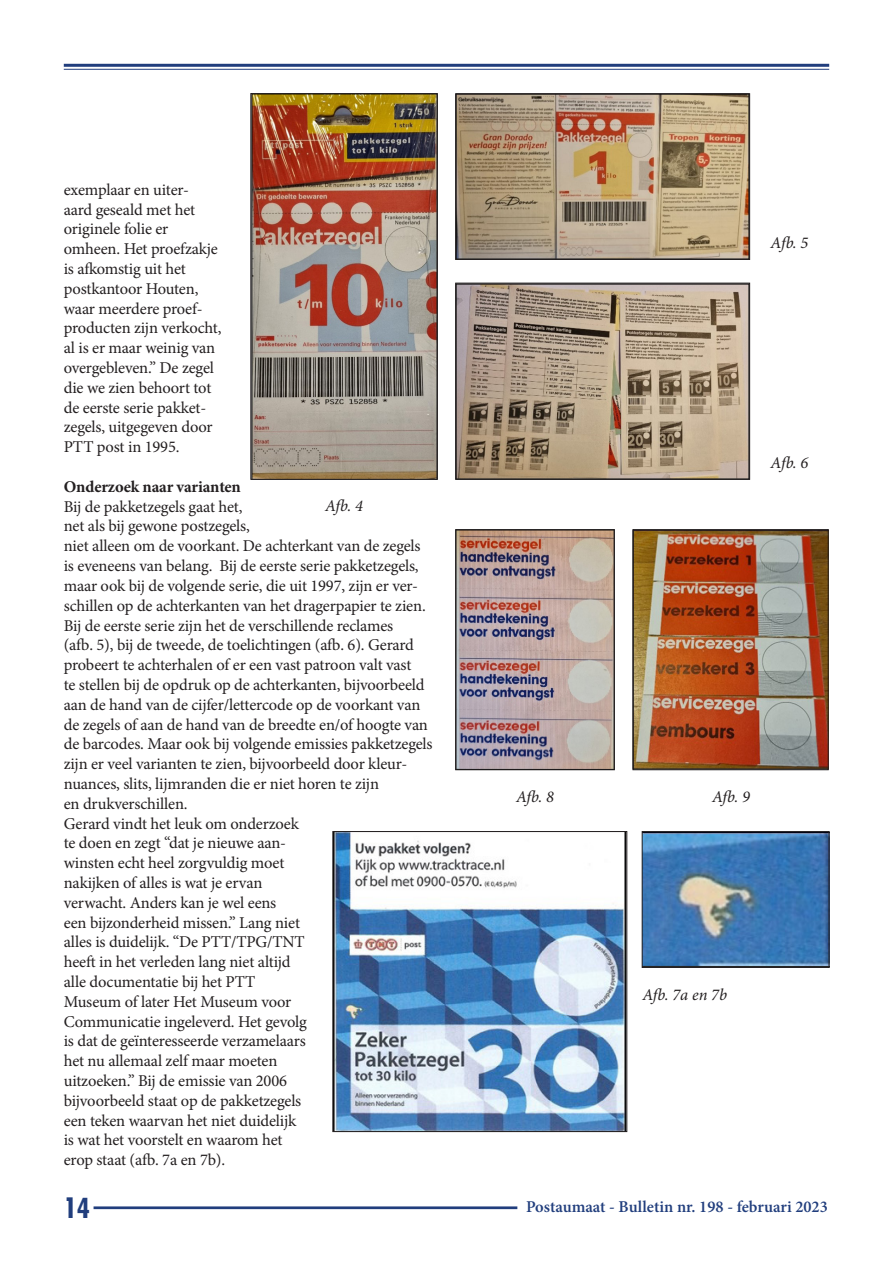
<style>
.page{position:relative;width:893px;height:1263px;background:#fff}
.page>*{position:absolute;margin:0;border:0;box-sizing:border-box;transform-origin:0 0}
.t1{font:700 condensed 27px "Futura";color:#213e7d}
.t2{font:16.5px/19.8px "Minion Pro";letter-spacing:-.01em;color:#231f20}
.t3{font:600 16.5px "Minion Pro";color:#213e7d}
.t4{font:italic 16.5px "Minion Pro";letter-spacing:-.025em;color:#231f20}
.t5{font:700 16.5px "Minion Pro";letter-spacing:-.01em;color:#231f20}
</style>
<div class="page">
<img style="left:335px;top:833px;width:290px;height:297px">
<div style="left:333px;top:831px;width:294px;height:301px;border:1px solid #231f20"></div>
<img style="left:644px;top:833px;width:183px;height:133px">
<div style="left:642px;top:831px;width:187px;height:137px;border:1px solid #231f20"></div>
<img style="left:457px;top:531px;width:156px;height:237px">
<div style="left:455px;top:529px;width:160px;height:241px;border:1px solid #231f20"></div>
<img style="left:635px;top:531px;width:191px;height:237px">
<div style="left:633px;top:529px;width:195px;height:241px;border:1px solid #231f20"></div>
<img style="left:253px;top:95px;width:182px;height:382px">
<div style="left:251px;top:93px;width:186px;height:386px;border:1px solid #231f20"></div>
<img style="left:457px;top:96px;width:291px;height:162px">
<div style="left:455px;top:94px;width:295px;height:166px;border:1px solid #231f20"></div>
<img style="left:457px;top:285px;width:291px;height:192px">
<div style="left:455px;top:283px;width:295px;height:196px;border:1px solid #231f20"></div>
<hr style="left:94px;top:1206px;width:423px;height:3px;background:#213e7d">
<hr style="left:64px;top:64px;width:765px;height:3px;background:#213e7d">
<hr style="left:64px;top:69px;width:765px;height:1px;background:#213e7d">
<p class="t2" style="left:64px;top:180px;width:159px">exemplaar en uiter&shy;aard geseald met het originele folie er omheen. Het proefzakje is afkomstig uit het postkantoor Houten, waar meerdere proef&shy;producten zijn verkocht, al is er maar weinig van overgebleven.” De zegel die we zien behoort tot de eerste serie pakket&shy;zegels, uitgegeven door<br>PTT post in 1995.</p>
<p class="t5" style="left:64px;top:475px;width:179px">Onderzoek naar varianten</p>
<p class="t2" style="left:64px;top:497px;width:370px">Bij de pakketzegels gaat het,<br>net als bij gewone postzegels,<br>niet alleen om de voorkant. De achterkant van de zegels is eveneens van belang. Bij de eerste serie pakketzegels, maar ook bij de volgende serie, die uit 1997, zijn er ver&shy;schillen op de achterkanten van het dragerpapier te zien.<br>Bij de eerste serie zijn het de verschillende reclames<br>(afb. 5), bij de tweede, de toelichtingen (afb. 6). Gerard probeert te achterhalen of er een vast patroon valt vast<br>te stellen bij de opdruk op de achterkanten, bijvoorbeeld aan de hand van de cijfer/lettercode op de voorkant van de zegels of aan de hand van de breedte en/of hoogte van de barcodes. Maar ook bij volgende emissies pakketzegels zijn er veel varianten te zien, bijvoorbeeld door kleur&shy;nuances, slits, lijmranden die er niet horen te zijn<br>en drukverschillen.<br>Gerard vindt het leuk om onderzoek<br>te doen en zegt “dat je nieuwe aan-<br>winsten echt heel zorgvuldig moet<br>nakijken of alles is wat je ervan<br>verwacht. Anders kan je wel eens<br>een bijzonderheid missen.” Lang niet<br>alles is duidelijk. “De PTT/TPG/TNT<br>heeft in het verleden lang niet altijd<br>alle documentatie bij het PTT<br>Museum of later Het Museum voor<br>Communicatie ingeleverd. Het gevolg<br>is dat de geïnteresseerde verzamelaars<br>het nu allemaal zelf maar moeten<br>uitzoeken.” Bij de emissie van 2006<br>bijvoorbeeld staat op de pakketzegels<br>een teken waarvan het niet duidelijk<br>is wat het voorstelt en waarom het<br>erop staat (afb. 7a en 7b).</p>
<p class="t4" style="left:325px;top:495px;width:39px">Afb. 4</p>
<p class="t4" style="left:770px;top:232px;width:39px">Afb. 5</p>
<p class="t4" style="left:770px;top:451px;width:39px">Afb. 6</p>
<p class="t4" style="left:516px;top:785px;width:39px">Afb. 8</p>
<p class="t4" style="left:712px;top:785px;width:39px">Afb. 9</p>
<p class="t4" style="left:642px;top:983px;width:86px">Afb. 7a en 7b</p>
<h1 class="t1" style="left:64px;top:1190px;width:28px">14</h1>
<p class="t3" style="left:526px;top:1195px;width:303px">Postaumaat - Bulletin nr. 198 - februari 2023</p>
</div>
